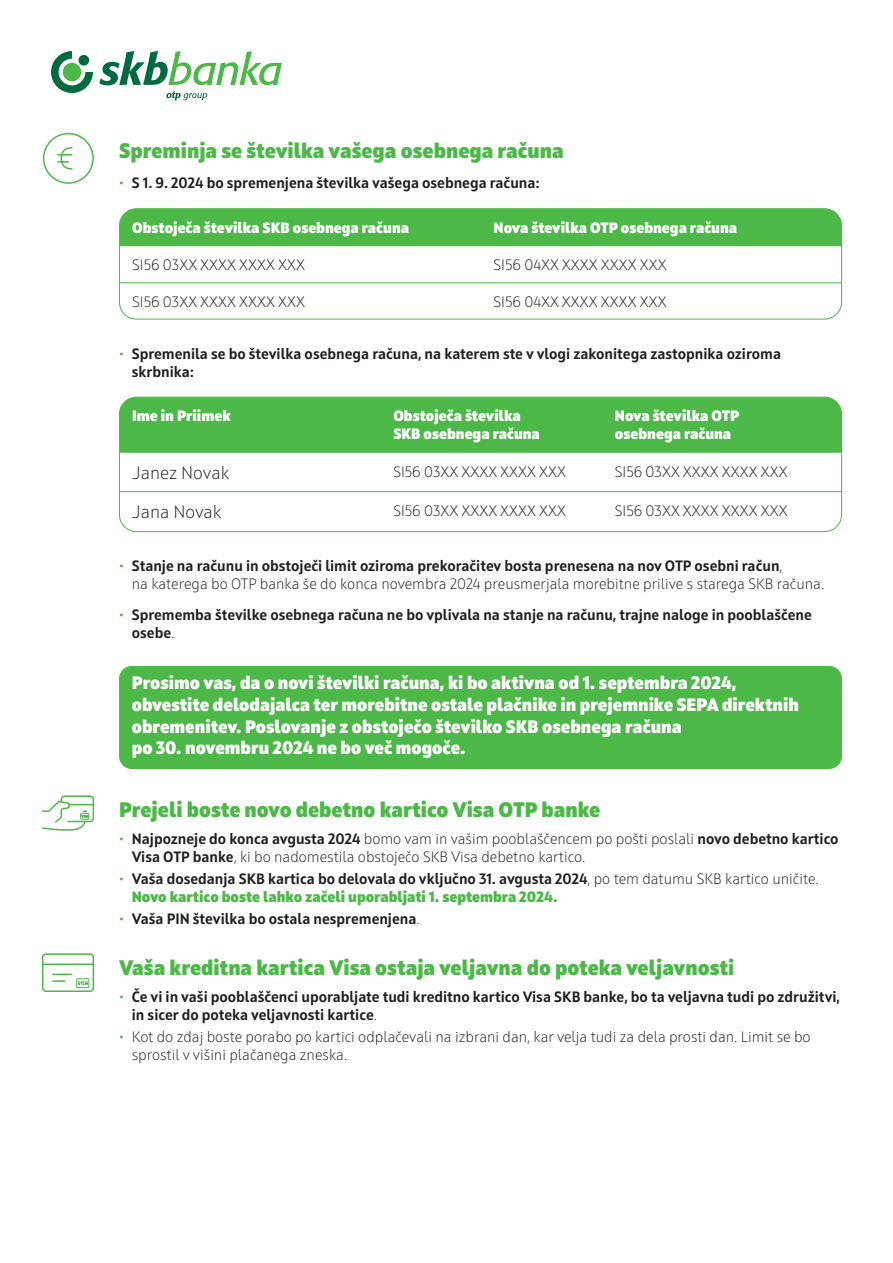
<style>
.page{position:relative;width:893px;height:1263px;background:#fff}
.page>*{position:absolute;margin:0;border:0;box-sizing:border-box;transform-origin:0 0}
.t1{font:800 21px "Squad";color:#4cb848}
.t2{font:800 18px/21.6px "Squad";color:#fff}
.t3{font:300 18px "Squad";letter-spacing:-.005em;color:#231f20}
.t4{font:300 15px/18px "Squad";color:#231f20}
.t5{font:700 15px/18px "Squad";color:#231f20}
.t6{font:800 15px/18px "Squad";color:#fff}
.s1{font-weight:400;color:#4cb848}
.s2{font-weight:700}
.s3{font-weight:300}
.s4{font-weight:800;color:#4cb848}
</style>
<div class="page">
<div style="left:119px;top:666px;width:723px;height:103px;background:#4cb848;border-radius:13px"></div>
<svg style="left:51px;top:51px;width:42px;height:42px"></svg>
<div style="left:63px;top:63px;width:18px;height:18px;background:#4cb848;border-radius:50%"></div>
<div style="left:78px;top:55px;width:11px;height:11px;background:#006b3f;border-radius:50%"></div>
<svg style="left:99px;top:51px;width:183px;height:34px"></svg>
<svg style="left:166px;top:91px;width:41px;height:9px"></svg>
<svg style="left:42px;top:132px;width:52px;height:52px"></svg>
<div style="left:119px;top:210px;width:723px;height:35px;background:#4cb848"></div>
<hr style="left:119px;top:245px;width:362px;height:1px;background:#4cb848">
<hr style="left:481px;top:245px;width:361px;height:1px;background:#4cb848">
<hr style="left:119px;top:282px;width:362px;height:1px;background:#4cb848">
<hr style="left:481px;top:282px;width:361px;height:1px;background:#4cb848">
<div style="left:119px;top:208px;width:723px;height:111px;border:1px solid #4cb848;border-radius:17px"></div>
<div style="left:119px;top:397px;width:723px;height:55px;background:#4cb848"></div>
<hr style="left:119px;top:452px;width:262px;height:1px;background:#4cb848">
<hr style="left:381px;top:452px;width:221px;height:1px;background:#4cb848">
<hr style="left:602px;top:452px;width:240px;height:1px;background:#4cb848">
<hr style="left:119px;top:491px;width:262px;height:1px;background:#4cb848">
<hr style="left:381px;top:491px;width:221px;height:1px;background:#4cb848">
<hr style="left:602px;top:491px;width:240px;height:1px;background:#4cb848">
<div style="left:119px;top:397px;width:723px;height:135px;border:1px solid #4cb848;border-radius:17px"></div>
<svg style="left:42px;top:795px;width:53px;height:36px"></svg>
<svg style="left:42px;top:953px;width:53px;height:39px"></svg>
<h1 class="t1" style="left:119px;top:136px;width:446px">Spreminja se številka vašega osebnega računa</h1>
<p class="t5" style="left:119px;top:174px;width:422px"><span class="s1">•</span> S 1. 9. 2024 bo spremenjena številka vašega osebnega računa:</p>
<p class="t6" style="left:132px;top:219px;width:278px">Obstoječa številka SKB osebnega računa</p>
<p class="t6" style="left:494px;top:219px;width:245px">Nova številka OTP osebnega računa</p>
<p class="t4" style="left:132px;top:256px;width:174px">SI56 03XX XXXX XXXX XXX</p>
<p class="t4" style="left:494px;top:256px;width:174px">SI56 04XX XXXX XXXX XXX</p>
<p class="t4" style="left:132px;top:293px;width:174px">SI56 03XX XXXX XXXX XXX</p>
<p class="t4" style="left:494px;top:293px;width:174px">SI56 04XX XXXX XXXX XXX</p>
<p class="t5" style="left:132px;top:344px;width:651px;text-indent:-13px"><span class="s1">•</span> Spremenila se bo številka osebnega računa, na katerem ste v vlogi zakonitega zastopnika oziroma skrbnika:</p>
<p class="t6" style="left:132px;top:407px;width:100px">Ime in Priimek</p>
<p class="t6" style="left:393px;top:407px;width:148px">Obstoječa številka<br>SKB osebnega računa</p>
<p class="t6" style="left:615px;top:407px;width:126px">Nova številka OTP osebnega računa</p>
<p class="t3" style="left:132px;top:462px;width:99px">Janez Novak</p>
<p class="t4" style="left:393px;top:462px;width:174px">SI56 03XX XXXX XXXX XXX</p>
<p class="t4" style="left:615px;top:462px;width:174px">SI56 03XX XXXX XXXX XXX</p>
<p class="t3" style="left:132px;top:501px;width:91px">Jana Novak</p>
<p class="t4" style="left:393px;top:502px;width:174px">SI56 03XX XXXX XXXX XXX</p>
<p class="t4" style="left:615px;top:502px;width:174px">SI56 03XX XXXX XXXX XXX</p>
<p class="t4" style="left:132px;top:557px;width:694px;text-indent:-13px"><span class="s1">•</span> <span class="s2">Stanje na računu in obstoječi limit oziroma prekoračitev bosta prenesena na nov OTP osebni račun</span>,<br>na katerega bo OTP banka še do konca novembra 2024 preusmerjala morebitne prilive s starega SKB računa.</p>
<p class="t5" style="left:132px;top:606px;width:681px;text-indent:-13px"><span class="s1">•</span> Sprememba številke osebnega računa ne bo vplivala na stanje na računu, trajne naloge in pooblaščene osebe<span class="s3">.</span></p>
<p class="t2" style="left:132px;top:672px;width:668px">Prosimo vas, da o novi številki računa, ki bo aktivna od 1. septembra 2024, obvestite delodajalca ter morebitne ostale plačnike in prejemnike SEPA direktnih obremenitev. Poslovanje z obstoječo številko SKB osebnega računa<br>po 30. novembru 2024 ne bo več mogoče.</p>
<h1 class="t1" style="left:119px;top:796px;width:483px">Prejeli boste novo debetno kartico Visa OTP banke</h1>
<p class="t4" style="left:132px;top:830px;width:708px;text-indent:-13px"><span class="s1">•</span> <span class="s2">Najpozneje do konca avgusta 2024</span> bomo vam in vašim pooblaščencem po pošti poslali <span class="s2">novo debetno kartico<br>Visa OTP banke</span>, ki bo nadomestila obstoječo SKB Visa debetno kartico.</p>
<p class="t5" style="left:132px;top:870px;width:689px;text-indent:-13px"><span class="s1">•</span> Vaša dosedanja SKB kartica bo delovala do vključno 31. avgusta 2024<span class="s3">, po tem datumu SKB kartico uničite.<br></span><span class="s4">Novo kartico boste lahko začeli uporabljati 1. septembra 2024.</span></p>
<p class="t5" style="left:119px;top:910px;width:302px"><span class="s1">•</span> Vaša PIN številka bo ostala nespremenjena<span class="s3">.</span></p>
<h1 class="t1" style="left:119px;top:954px;width:617px">Vaša kreditna kartica Visa ostaja veljavna do poteka veljavnosti</h1>
<p class="t5" style="left:132px;top:987px;width:710px;text-indent:-13px"><span class="s1">•</span> Če vi in vaši pooblaščenci uporabljate tudi kreditno kartico Visa SKB banke, bo ta veljavna tudi po združitvi, in sicer do poteka veljavnosti kartice<span class="s3">.</span></p>
<p class="t4" style="left:132px;top:1028px;width:680px;text-indent:-13px"><span class="s1">•</span> Kot do zdaj boste porabo po kartici odplačevali na izbrani dan, kar velja tudi za dela prosti dan. Limit se bo sprostil v višini plačanega zneska.</p>
</div>
